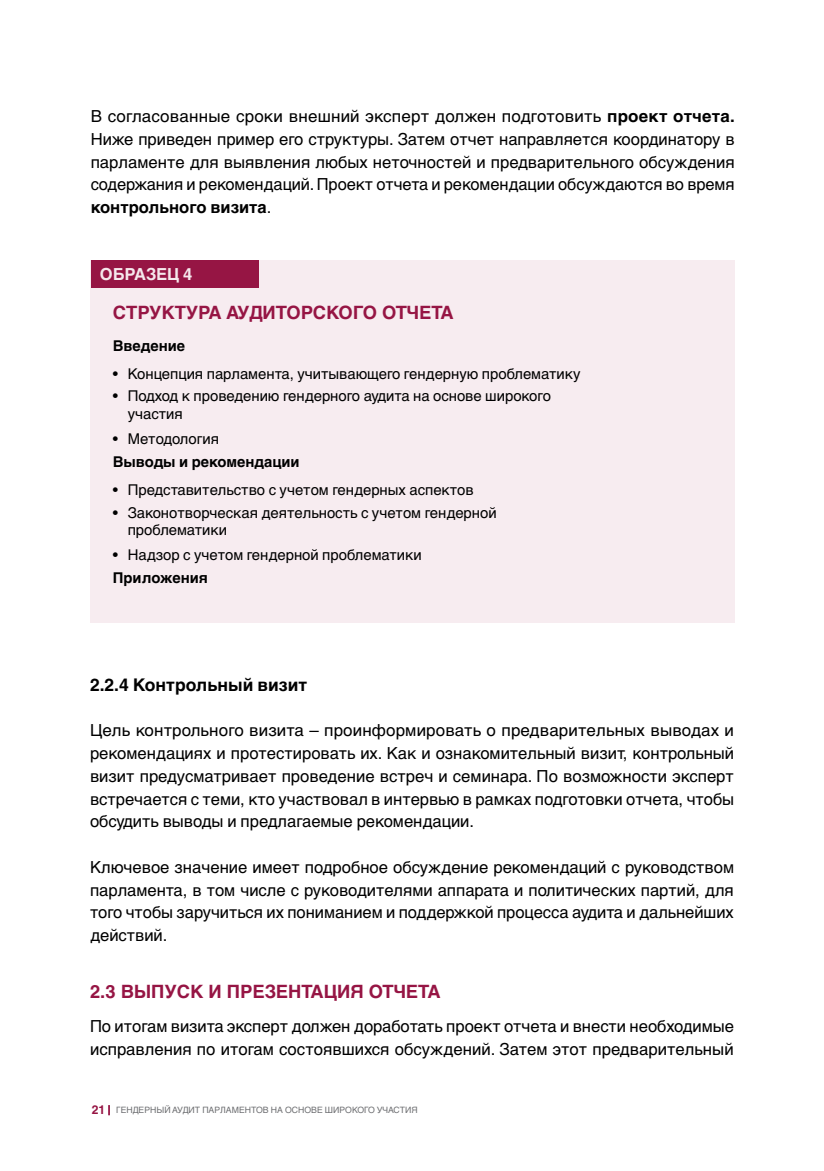
<style>
.page{position:relative;width:824px;height:1171px;background:#fff}
.page>*{position:absolute;margin:0;border:0;box-sizing:border-box;transform-origin:0 0}
.t1{font:700 18.38px "Helvetica LT Std";color:#961544}
.t2{font:700 17.5px "Helvetica LT Std";color:#000}
.t3{font:16.62px/22.8px "Helvetica LT Std";color:#000;text-align:justify}
.t4{font:700 16.62px "Helvetica LT Std";color:#f5e8ec}
.t5{font:14.88px/17.8px "Helvetica LT Std";color:#000}
.t6{font:700 14.88px "Helvetica LT Std";color:#000}
.t7{font:8.75px "Helvetica LT Std";color:#6d6e71}
.s1{font-weight:700}
.s2{font-weight:700;font-size:12.25px;color:#961544}
</style>
<div class="page">
<svg style="left:108px;top:1105px;width:2px;height:10px"></svg>
<div style="left:91px;top:260px;width:644px;height:362px;background:#f7ecf0"></div>
<div style="left:91px;top:260px;width:167px;height:28px;background:#961544"></div>
<p class="t3" style="left:91px;top:105px;width:645px">В согласованные сроки внешний эксперт должен подготовить <span class="s1">проект отчета.<br></span>Ниже приведен пример его структуры. Затем отчет направляется координатору в парламенте для выявления любых неточностей и предварительного обсуждения содержания и рекомендаций. Проект отчета и рекомендации обсуждаются во время <span class="s1">контрольного визита</span>.</p>
<p class="t4" style="left:100px;top:264px;width:94px">ОБРАЗЕЦ 4</p>
<p class="t1" style="left:113px;top:301px;width:342px">СТРУКТУРА АУДИТОРСКОГО ОТЧЕТА</p>
<p class="t6" style="left:113px;top:336px;width:74px">Введение</p>
<p class="t5" style="left:113px;top:364px;width:469px">• Концепция парламента, учитывающего гендерную проблематику</p>
<p class="t5" style="left:128px;top:387px;width:424px;text-indent:-15px">• Подход к проведению гендерного аудита на основе широкого участия</p>
<p class="t5" style="left:113px;top:430px;width:108px">• Методология</p>
<p class="t6" style="left:113px;top:453px;width:188px">Выводы и рекомендации</p>
<p class="t5" style="left:113px;top:480px;width:362px">• Представительство с учетом гендерных аспектов</p>
<p class="t5" style="left:128px;top:503px;width:370px;text-indent:-15px">• Законотворческая деятельность с учетом гендерной проблематики</p>
<p class="t5" style="left:113px;top:546px;width:310px">• Надзор с учетом гендерной проблематики</p>
<p class="t6" style="left:113px;top:569px;width:97px">Приложения</p>
<p class="t2" style="left:90px;top:674px;width:218px">2.2.4 Контрольный визит</p>
<p class="t3" style="left:90px;top:719px;width:645px">Цель контрольного визита – проинформировать о предварительных выводах и рекомендациях и протестировать их. Как и ознакомительный визит, контрольный визит предусматривает проведение встреч и семинара. По возможности эксперт встречается с теми, кто участвовал в интервью в рамках подготовки отчета, чтобы обсудить выводы и предлагаемые рекомендации.</p>
<p class="t3" style="left:90px;top:855px;width:645px">Ключевое значение имеет подробное обсуждение рекомендаций с руководством парламента, в том числе с руководителями аппарата и политических партий, для того чтобы заручиться их пониманием и поддержкой процесса аудита и дальнейших действий.</p>
<p class="t1" style="left:90px;top:980px;width:352px">2.3 ВЫПУСК И ПРЕЗЕНТАЦИЯ ОТЧЕТА</p>
<p class="t3" style="left:90px;top:1015px;width:645px">По итогам визита эксперт должен доработать проект отчета и внести необходимые исправления по итогам состоявшихся обсуждений. Затем этот предварительный</p>
<p class="t7" style="left:92px;top:1105px;width:327px"><span class="s2">21</span> ГЕНДЕРНЫЙ АУДИТ ПАРЛАМЕНТОВ НА ОСНОВЕ ШИРОКОГО УЧАСТИЯ</p>
</div>
